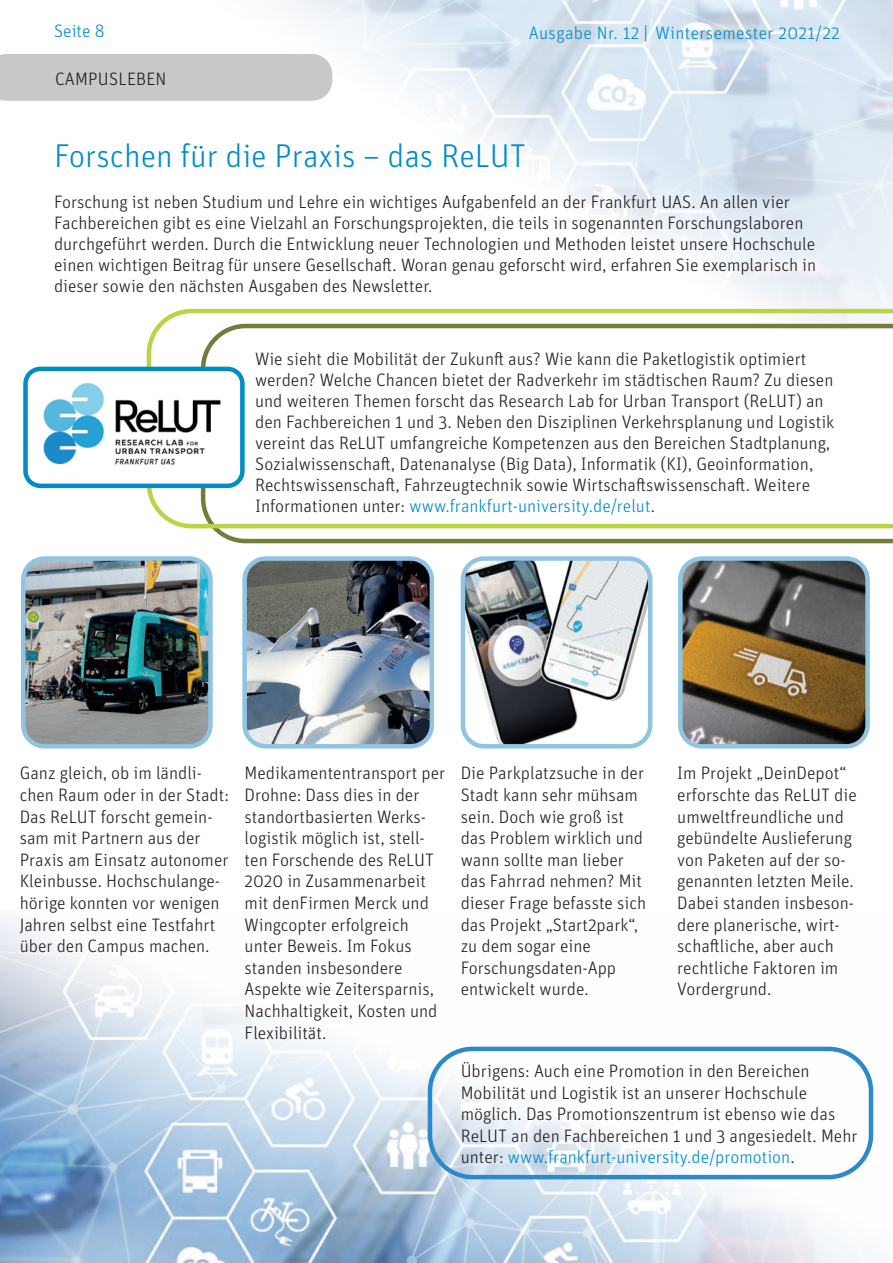
<style>
.page{position:relative;width:893px;height:1263px;background:#fff}
.page>*{position:absolute;margin:0;border:0;box-sizing:border-box;transform-origin:0 0}
.t1{font:300 33px "Unit Pro";color:#008cc7}
.t2{font:300 18px/21.6px "Unit Pro";color:#231f20}
.t3{font:300 18px "Unit Pro";letter-spacing:.02em;color:#008cc7}
.s1{font-style:italic}
.s2{color:#008cc7}
</style>
<div class="page">
<img style="left:188px;top:0;width:705px;height:309px">
<img style="left:0;top:914px;width:875px;height:349px">
<svg style="left:201px;top:528px;width:692px;height:15px"></svg>
<svg style="left:147px;top:309px;width:746px;height:219px"></svg>
<img style="left:35px;top:369px;width:207px;height:117px">
<div style="left:23px;top:367px;width:222px;height:121px;border:4px solid #008cc7;border-radius:15px"></div>
<img style="left:26px;top:561px;width:182px;height:182px">
<div style="left:21px;top:556px;width:192px;height:192px;border:4px solid #90c4e1;border-radius:21px"></div>
<img style="left:247px;top:561px;width:182px;height:182px">
<div style="left:242px;top:556px;width:192px;height:192px;border:4px solid #90c4e1;border-radius:21px"></div>
<img style="left:466px;top:561px;width:183px;height:184px">
<div style="left:461px;top:556px;width:191px;height:192px;border:4px solid #90c4e1;border-radius:21px"></div>
<img style="left:683px;top:561px;width:182px;height:182px">
<div style="left:678px;top:556px;width:192px;height:192px;border:4px solid #90c4e1;border-radius:21px"></div>
<div style="left:428px;top:1047px;width:445px;height:132px;border:4px solid #2d89c9;border-radius:43px"></div>
<div style="left:0;top:54px;width:332px;height:47px;background:#c7c8ca"></div>
<p class="t3" style="left:54px;top:19px;width:52px">Seite 8</p>
<p class="t3" style="left:529px;top:21px;width:312px">Ausgabe Nr. 12 <span class="s1">/</span>Wintersemester 2021/22</p>
<p class="t2" style="left:55px;top:68px;width:113px">CAMPUSLEBEN</p>
<h1 class="t1" style="left:54px;top:134px;width:474px">Forschen für die Praxis – das ReLUT</h1>
<p class="t2" style="left:54px;top:191px;width:764px;line-height:21px">Forschung ist neben Studium und Lehre ein wichtiges Aufgabenfeld an der Frankfurt UAS. An allen vier Fachbereichen gibt es eine Vielzahl an Forschungsprojekten, die teils in sogenannten Forschungslaboren durchgeführt werden. Durch die Entwicklung neuer Technologien und Methoden leistet unsere Hochschule einen wichtigen Beitrag für unsere Gesellschaft. Woran genau geforscht wird, erfahren Sie exemplarisch in dieser sowie den nächsten Ausgaben des Newsletter.</p>
<p class="t2" style="left:255px;top:348px;width:581px;line-height:21px">Wie sieht die Mobilität der Zukunft aus? Wie kann die Paketlogistik optimiert werden? Welche Chancen bietet der Radverkehr im städtischen Raum? Zu diesen und weiteren Themen forscht das Research Lab for Urban Transport (ReLUT) an den Fachbereichen 1 und 3. Neben den Disziplinen Verkehrsplanung und Logistik vereint das ReLUT umfangreiche Kompetenzen aus den Bereichen Stadtplanung, Sozialwissenschaft, Datenanalyse (Big Data), Informatik (KI), Geoinformation, Rechtswissenschaft, Fahrzeugtechnik sowie Wirtschaftswissenschaft. Weitere Informationen unter: <span class="s2">www.frankfurt-university.de/relut</span>.</p>
<p class="t2" style="left:20px;top:762px;width:211px">Ganz gleich, ob im ländli&shy;chen Raum oder in der Stadt:<br>Das ReLUT forscht gemein&shy;sam mit Partnern aus der<br>Praxis am Einsatz autonomer<br>Kleinbusse. Hochschulange&shy;hörige konnten vor wenigen<br>Jahren selbst eine Testfahrt über den Campus machen.</p>
<p class="t2" style="left:245px;top:762px;width:202px">Medikamententransport per<br>Drohne: Dass dies in der standortbasierten Werks&shy;logistik möglich ist, stell&shy;ten Forschende des ReLUT<br>2020 in Zusammenarbeit mit denFirmen Merck und<br>Wingcopter erfolgreich unter Beweis. Im Fokus standen insbesondere<br>Aspekte wie Zeitersparnis,<br>Nachhaltigkeit, Kosten und<br>Flexibilität.</p>
<p class="t2" style="left:461px;top:762px;width:187px">Die Parkplatzsuche in der<br>Stadt kann sehr mühsam sein. Doch wie groß ist das Problem wirklich und wann sollte man lieber das Fahrrad nehmen? Mit dieser Frage befasste sich das Projekt „Start2park“, zu dem sogar eine<br>Forschungsdaten-App entwickelt wurde.</p>
<p class="t2" style="left:677px;top:762px;width:181px">Im Projekt „DeinDepot“ erforschte das ReLUT die umweltfreundliche und gebündelte Auslieferung von Paketen auf der so&shy;genannten letzten Meile.<br>Dabei standen insbeson&shy;dere planerische, wirt&shy;schaftliche, aber auch rechtliche Faktoren im<br>Vordergrund.</p>
<p class="t2" style="left:461px;top:1059px;width:398px">Übrigens: Auch eine Promotion in den Bereichen Mobilität und Logistik ist an unserer Hochschule möglich. Das Promotionszentrum ist ebenso wie das ReLUT an den Fachbereichen 1 und 3 angesiedelt. Mehr unter: <span class="s2">www.frankfurt-university.de/promotion</span>.</p>
</div>
